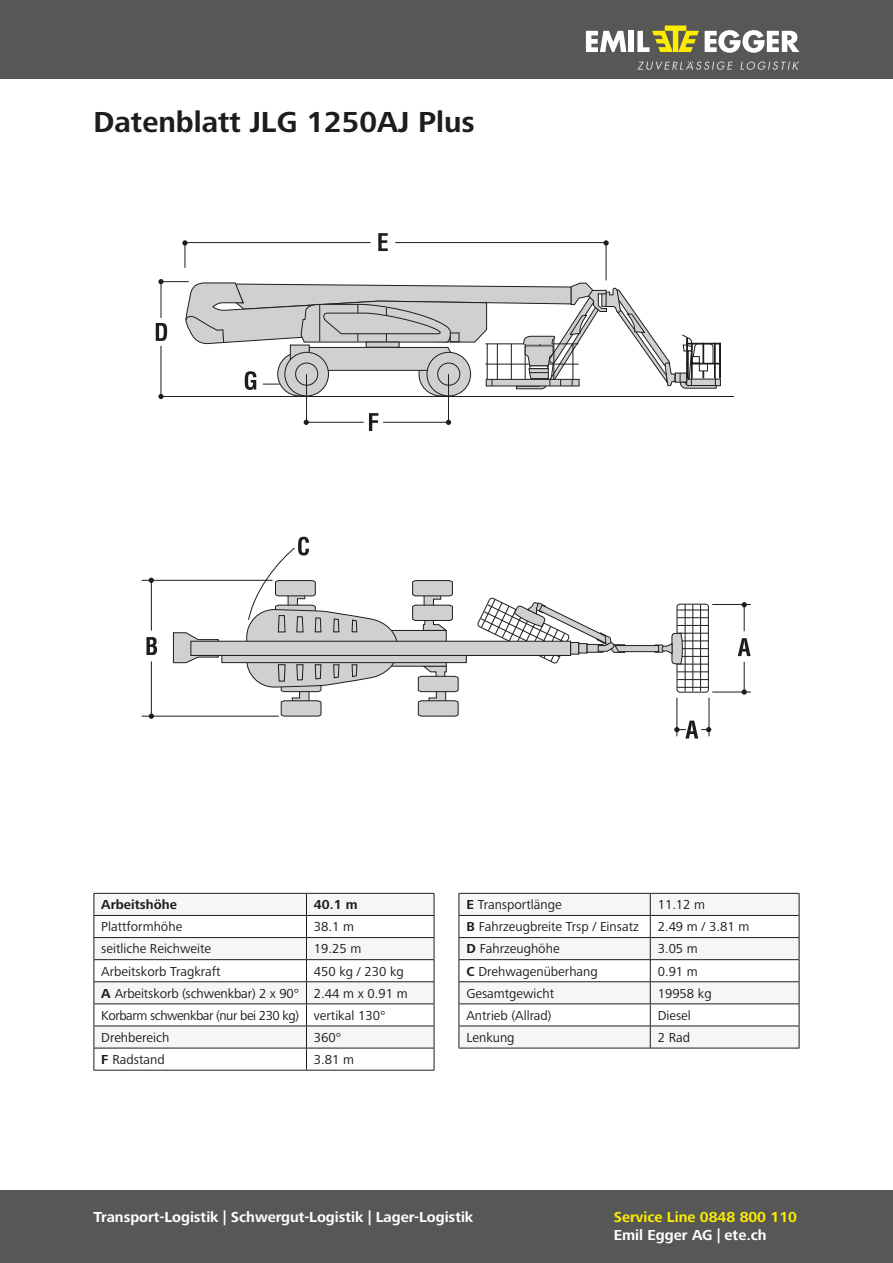
<style>
.page{position:relative;width:893px;height:1263px;background:#fff}
.page>*{position:absolute;margin:0;border:0;box-sizing:border-box;transform-origin:0 0}
.t1{font:700 30px "Frutiger Next LTW1 G";color:#1d1d1b}
.t2{font:700 15px "Frutiger Next LTW1 G";color:#fff}
.t3{font:700 15px "Frutiger Next LTW1 G";color:#ffed00}
.t4{font:13.5px/22px "Frutiger Next LTW1 G";color:#1d1d1b}
.t5{font:700 13.5px "Frutiger Next LTW1 G";color:#1d1d1b}
.s1{font-weight:700}
</style>
<div class="page">
<div style="left:0;top:0;width:893px;height:79px;background:#575756"></div>
<div style="left:0;top:1191px;width:893px;height:72px;background:#575756"></div>
<svg style="left:586px;top:31px;width:40px;height:21px"></svg>
<div style="left:629px;top:31px;width:5px;height:21px;background:#fff"></div>
<svg style="left:705px;top:30px;width:94px;height:23px"></svg>
<svg style="left:637px;top:61px;width:96px;height:9px"></svg>
<svg style="left:740px;top:61px;width:59px;height:9px"></svg>
<svg style="left:637px;top:26px;width:62px;height:26px"></svg>
<svg style="left:95px;top:894px;width:339px;height:154px;fill:#f6f6f6"></svg>
<hr style="left:94px;top:1026px;width:212px;height:1px;background:#1d1d1b">
<hr style="left:306px;top:1026px;width:128px;height:1px;background:#1d1d1b">
<hr style="left:94px;top:1048px;width:212px;height:1px;background:#1d1d1b">
<hr style="left:306px;top:1048px;width:128px;height:1px;background:#1d1d1b">
<hr style="left:94px;top:1070px;width:212px;height:1px;background:#1d1d1b">
<hr style="left:306px;top:1070px;width:128px;height:1px;background:#1d1d1b">
<hr style="left:94px;top:893px;width:212px;height:1px;background:#1d1d1b">
<hr style="left:306px;top:893px;width:128px;height:1px;background:#1d1d1b">
<hr style="left:94px;top:915px;width:212px;height:1px;background:#1d1d1b">
<hr style="left:306px;top:915px;width:128px;height:1px;background:#1d1d1b">
<hr style="left:94px;top:937px;width:212px;height:1px;background:#1d1d1b">
<hr style="left:306px;top:937px;width:128px;height:1px;background:#1d1d1b">
<hr style="left:94px;top:959px;width:212px;height:1px;background:#1d1d1b">
<hr style="left:306px;top:959px;width:128px;height:1px;background:#1d1d1b">
<hr style="left:94px;top:981px;width:212px;height:1px;background:#1d1d1b">
<hr style="left:306px;top:981px;width:128px;height:1px;background:#1d1d1b">
<hr style="left:94px;top:1003px;width:212px;height:1px;background:#1d1d1b">
<svg style="left:94px;top:894px;width:1px;height:176px"></svg>
<hr style="left:306px;top:1003px;width:128px;height:1px;background:#1d1d1b">
<svg style="left:306px;top:894px;width:1px;height:176px"></svg>
<svg style="left:434px;top:894px;width:1px;height:176px"></svg>
<svg style="left:460px;top:894px;width:339px;height:154px;fill:#f6f6f6"></svg>
<hr style="left:459px;top:893px;width:191px;height:1px;background:#1d1d1b">
<hr style="left:650px;top:893px;width:149px;height:1px;background:#1d1d1b">
<hr style="left:459px;top:915px;width:191px;height:1px;background:#1d1d1b">
<hr style="left:650px;top:915px;width:149px;height:1px;background:#1d1d1b">
<hr style="left:459px;top:937px;width:191px;height:1px;background:#1d1d1b">
<hr style="left:650px;top:937px;width:149px;height:1px;background:#1d1d1b">
<hr style="left:459px;top:959px;width:191px;height:1px;background:#1d1d1b">
<hr style="left:650px;top:959px;width:149px;height:1px;background:#1d1d1b">
<hr style="left:459px;top:981px;width:191px;height:1px;background:#1d1d1b">
<hr style="left:650px;top:981px;width:149px;height:1px;background:#1d1d1b">
<hr style="left:459px;top:1003px;width:191px;height:1px;background:#1d1d1b">
<hr style="left:650px;top:1003px;width:149px;height:1px;background:#1d1d1b">
<hr style="left:459px;top:1026px;width:191px;height:1px;background:#1d1d1b">
<svg style="left:459px;top:894px;width:1px;height:154px"></svg>
<hr style="left:650px;top:1026px;width:149px;height:1px;background:#1d1d1b">
<svg style="left:650px;top:894px;width:1px;height:154px"></svg>
<svg style="left:799px;top:894px;width:1px;height:154px"></svg>
<hr style="left:459px;top:1048px;width:191px;height:1px;background:#1d1d1b">
<hr style="left:650px;top:1048px;width:149px;height:1px;background:#1d1d1b">
<svg style="left:398px;top:630px;width:49px;height:37px"></svg>
<svg style="left:417px;top:665px;width:42px;height:52px"></svg>
<svg style="left:412px;top:580px;width:41px;height:51px"></svg>
<svg style="left:738px;top:638px;width:13px;height:18px"></svg>
<svg style="left:742px;top:689px;width:5px;height:5px"></svg>
<svg style="left:742px;top:602px;width:5px;height:29px"></svg>
<hr style="left:744px;top:662px;width:1px;height:30px;background:#1d1d1b">
<hr style="left:712px;top:692px;width:39px;height:1px;background:#1d1d1b">
<hr style="left:712px;top:604px;width:39px;height:1px;background:#1d1d1b">
<svg style="left:674px;top:721px;width:37px;height:17px"></svg>
<hr style="left:677px;top:698px;width:1px;height:38px;background:#1d1d1b">
<hr style="left:709px;top:698px;width:1px;height:38px;background:#1d1d1b">
<svg style="left:477px;top:597px;width:232px;height:96px"></svg>
<svg style="left:173px;top:632px;width:46px;height:31px"></svg>
<div style="left:190px;top:641px;width:381px;height:15px;background:#d0d0d0;border:1px solid #1d1d1b"></div>
<svg style="left:146px;top:637px;width:11px;height:18px"></svg>
<svg style="left:149px;top:578px;width:5px;height:5px"></svg>
<svg style="left:149px;top:714px;width:5px;height:5px"></svg>
<hr style="left:151px;top:580px;width:1px;height:50px;background:#1d1d1b">
<hr style="left:151px;top:661px;width:1px;height:55px;background:#1d1d1b">
<hr style="left:142px;top:716px;width:137px;height:1px;background:#1d1d1b">
<hr style="left:142px;top:580px;width:130px;height:1px;background:#1d1d1b">
<svg style="left:246px;top:537px;width:152px;height:180px"></svg>
<div style="left:221px;top:655px;width:246px;height:8px;background:#d0d0d0;border:1px solid #1d1d1b"></div>
<div style="left:686px;top:379px;width:35px;height:7px;background:#d0d0d0;border:1px solid #1d1d1b"></div>
<div style="left:719px;top:343px;width:2px;height:35px;border:1px solid #1d1d1b"></div>
<div style="left:686px;top:363px;width:35px;height:1px;background:#ec6907;border:1px solid #1d1d1b"></div>
<div style="left:686px;top:343px;width:35px;height:1px;background:#ec6907;border:1px solid #1d1d1b"></div>
<hr style="left:160px;top:396px;width:574px;height:1px;background:#1d1d1b">
<svg style="left:156px;top:233px;width:561px;height:198px"></svg>
<h1 class="t1" style="left:94px;top:105px;width:383px">Datenblatt JLG 1250AJ Plus</h1>
<p class="t5" style="left:101px;top:897px;width:77px">Arbeitshöhe</p>
<p class="t5" style="left:314px;top:897px;width:45px">40.1 m</p>
<p class="t4" style="left:101px;top:916px;width:82px">Plattformhöhe</p>
<p class="t4" style="left:314px;top:916px;width:42px">38.1 m</p>
<p class="t4" style="left:101px;top:938px;width:111px">seitliche Reichweite</p>
<p class="t4" style="left:314px;top:938px;width:49px">19.25 m</p>
<p class="t4" style="left:101px;top:960px;width:121px">Arbeitskorb Tragkraft</p>
<p class="t4" style="left:101px;top:960px;width:308px;text-indent:213px">450 kg / 230 kg<br><span class="s1">A</span> Arbeitskorb (schwenkbar) 2 x 90° 2.44 m x 0.91 m<br>Korbarm schwenkbar (nur bei 230 kg) vertikal 130°<br>Drehbereich</p>
<p class="t4" style="left:314px;top:1027px;width:29px">360°</p>
<p class="t4" style="left:101px;top:1049px;width:65px"><span class="s1">F</span> Radstand</p>
<p class="t4" style="left:314px;top:1049px;width:42px">3.81 m</p>
<p class="t4" style="left:466px;top:894px;width:97px"><span class="s1">E</span> Transportlänge</p>
<p class="t4" style="left:658px;top:894px;width:49px">11.12 m</p>
<p class="t4" style="left:466px;top:916px;width:174px"><span class="s1">B</span> Fahrzeugbreite Trsp / Einsatz</p>
<p class="t4" style="left:658px;top:916px;width:93px">2.49 m / 3.81 m</p>
<p class="t4" style="left:466px;top:938px;width:95px"><span class="s1">D</span> Fahrzeughöhe</p>
<p class="t4" style="left:658px;top:938px;width:42px">3.05 m</p>
<p class="t4" style="left:466px;top:960px;width:133px"><span class="s1">C</span> Drehwagenüberhang</p>
<p class="t4" style="left:658px;top:960px;width:42px">0.91 m</p>
<p class="t4" style="left:466px;top:982px;width:89px">Gesamtgewicht</p>
<p class="t4" style="left:658px;top:982px;width:56px">19958 kg</p>
<p class="t4" style="left:466px;top:1005px;width:87px">Antrieb (Allrad)</p>
<p class="t4" style="left:658px;top:1005px;width:35px">Diesel</p>
<p class="t4" style="left:466px;top:1027px;width:50px">Lenkung</p>
<p class="t4" style="left:658px;top:1027px;width:34px">2 Rad</p>
<p class="t2" style="left:94px;top:1208px;width:381px">Transport-Logistik | Schwergut-Logistik | Lager-Logistik</p>
<p class="t3" style="left:614px;top:1208px;width:185px">Service Line 0848 800 110</p>
<p class="t2" style="left:614px;top:1226px;width:154px">Emil Egger AG | ete.ch</p>
</div>
